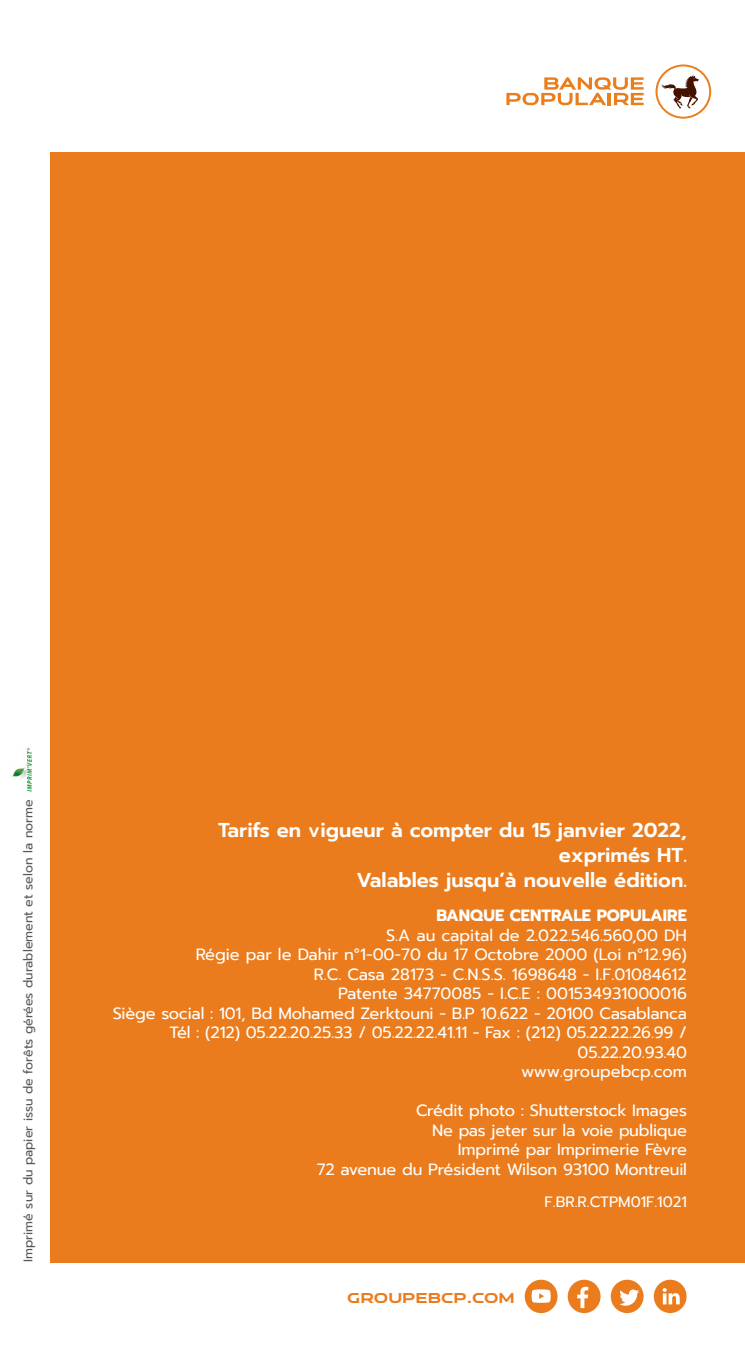
<style>
.page{position:relative;width:745px;height:1347px;background:#fff}
.page>*{position:absolute;margin:0;border:0;box-sizing:border-box;transform-origin:0 0}
.t1{font:600 20px "Prompt";color:#fff}
.t2{font:16.25px/19.5px "Prompt";letter-spacing:-.01em;color:#fff;text-align:right}
.t3{font:700 16.25px "Prompt";color:#fff}
.t4{font:15px "Prompt";color:#fff}
.t5{font:13.75px "BCP TYPEA Regular";color:#ea7c1d}
.t6{font:12.5px "Prompt";color:#57585a}
</style>
<div class="page">
<svg style="left:506px;top:77px;width:137px;height:28px"></svg>
<svg style="left:655px;top:64px;width:55px;height:55px"></svg>
<div style="left:50px;top:152px;width:694px;height:1110px;background:#ea7c1d"></div>
<div style="left:524px;top:1279px;width:33px;height:34px;background:#ea7c1d;border-radius:50%"></div>
<svg style="left:531px;top:1289px;width:19px;height:13px"></svg>
<div style="left:567px;top:1279px;width:33px;height:34px;background:#ea7c1d;border-radius:50%"></div>
<svg style="left:577px;top:1286px;width:11px;height:22px"></svg>
<div style="left:610px;top:1279px;width:33px;height:34px;background:#ea7c1d;border-radius:50%"></div>
<svg style="left:619px;top:1289px;width:19px;height:16px"></svg>
<div style="left:653px;top:1279px;width:33px;height:34px;background:#ea7c1d;border-radius:50%"></div>
<svg style="left:662px;top:1288px;width:17px;height:16px"></svg>
<img style="left:12px;top:747px;width:20px;height:45px">
<p class="t6" style="left:19px;top:1261px;width:463px;rotate:-90deg">Imprimé sur du papier issu de forêts gérées durablement et selon la norme</p>
<p class="t1" style="left:218px;top:815px;width:470px">Tarifs en vigueur à compter du 15 janvier 2022,</p>
<p class="t1" style="left:558px;top:840px;width:130px">exprimés HT.</p>
<p class="t1" style="left:356px;top:865px;width:332px">Valables jusqu’à nouvelle édition.</p>
<p class="t3" style="left:436px;top:903px;width:252px">BANQUE CENTRALE POPULAIRE</p>
<p class="t2" style="left:386px;top:925px;width:302px">S.A au capital de 2.022.546.560,00 DH</p>
<p class="t2" style="left:196px;top:944px;width:492px">Régie par le Dahir n°1-00-70 du 17 Octobre 2000 (Loi n°12.96)</p>
<p class="t2" style="left:313px;top:964px;width:374px">R.C. Casa 28173 - C.N.S.S. 1698648 - I.F.01084612</p>
<p class="t2" style="left:338px;top:983px;width:350px">Patente 34770085 - I.C.E : 001534931000016</p>
<p class="t2" style="left:113px;top:1003px;width:575px">Siège social : 101, Bd Mohamed Zerktouni - B.P 10.622 - 20100 Casablanca</p>
<p class="t2" style="left:169px;top:1022px;width:518px">Tél : (212) 05.22.20.25.33 / 05.22.22.41.11 - Fax : (212) 05.22.22.26.99 /<br>05.22.20.93.40</p>
<p class="t2" style="left:521px;top:1061px;width:167px">www.groupebcp.com</p>
<p class="t2" style="left:416px;top:1100px;width:272px">Crédit photo : Shutterstock Images</p>
<p class="t2" style="left:432px;top:1120px;width:256px">Ne pas jeter sur la voie publique</p>
<p class="t2" style="left:457px;top:1139px;width:230px">Imprimé par Imprimerie Fèvre</p>
<p class="t2" style="left:316px;top:1159px;width:371px">72 avenue du Président Wilson 93100 Montreuil</p>
<p class="t4" style="left:544px;top:1190px;width:144px">F.BR.R.CTPM01F.1021</p>
<p class="t5" style="left:347px;top:1290px;width:169px">GROUPEBCP.COM</p>
</div>
